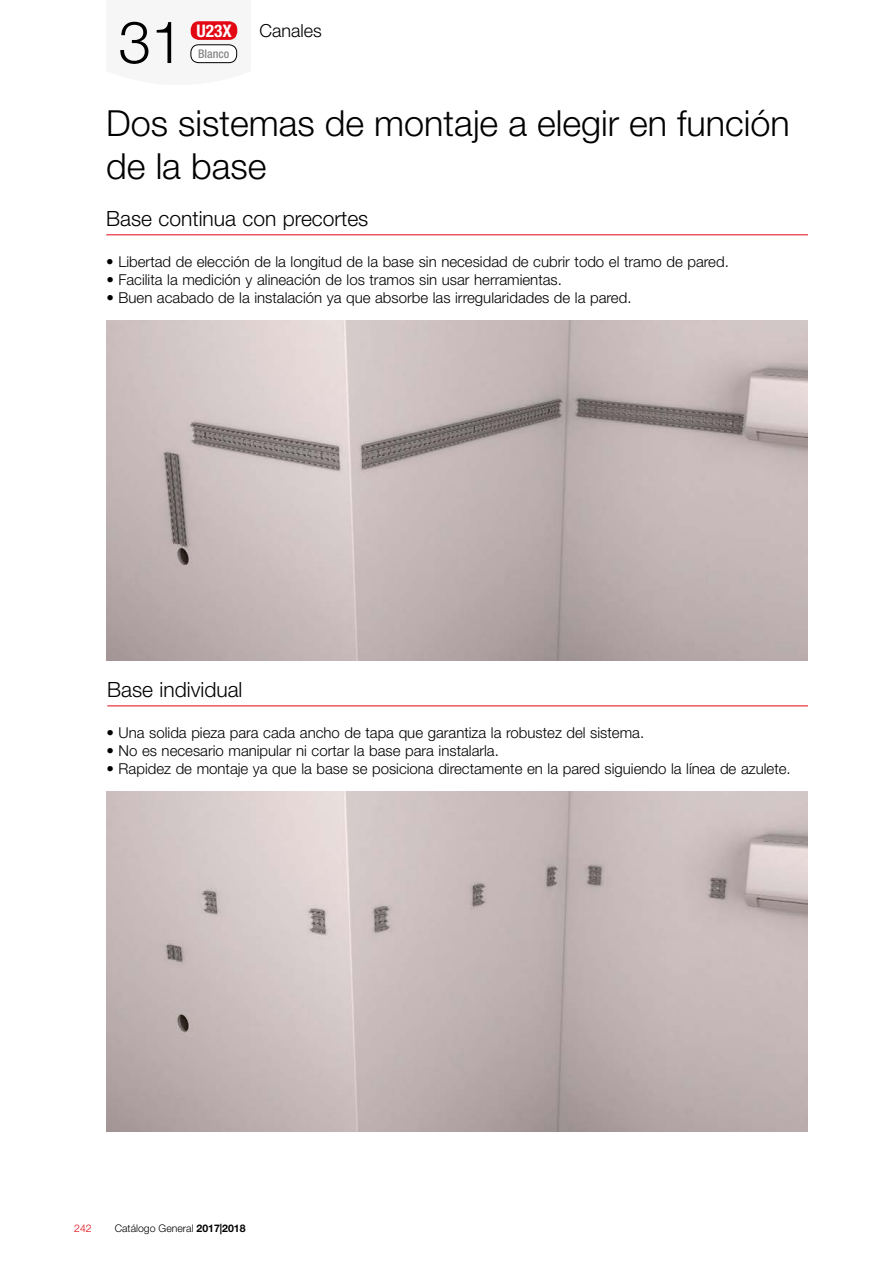
<style>
.page{position:relative;width:893px;height:1263px;background:#fff}
.page>*{position:absolute;margin:0;border:0;box-sizing:border-box;transform-origin:0 0}
.t1{font:300 58.5px "Helvetica Neue LT Std";color:#000}
.t2{font:300 36px/43.2px "Helvetica Neue LT Std";color:#000}
.t3{font:300 21px "Helvetica Neue LT Std";color:#000}
.t4{font:300 18px "Helvetica Neue LT Std";color:#000}
.t5{font:700 condensed 17.4px "Helvetica Neue LT Std";color:#fff}
.t6{font:300 15px "Helvetica Neue LT Std";color:#000}
.t7{font:500 condensed 12px "Helvetica Neue LT Std";color:#878787}
.t8{font:300 10.5px "Helvetica Neue LT Std";color:#000}
.t9{font:300 10.5px "Helvetica Neue LT Std";color:#e30613}
.s1{font-weight:700}
</style>
<div class="page">
<hr style="left:106px;top:234px;width:702px;height:1px;background:#e30613">
<hr style="left:107px;top:705px;width:701px;height:1px;background:#e30613">
<img style="left:106px;top:321px;width:702px;height:340px">
<img style="left:106px;top:792px;width:702px;height:340px">
<svg style="left:190px;top:21px;width:48px;height:43px"></svg>
<div style="left:191px;top:21px;width:46px;height:19px;background:#e30613;border-radius:8px"></div>
<div style="left:191px;top:45px;width:46px;height:18px;background:#fff;border-radius:8px"></div>
<div style="left:190px;top:44px;width:47px;height:19px;border:1px solid #000;border-radius:8px"></div>
<h1 class="t1" style="left:118px;top:6px;width:67px">31</h1>
<p class="t5" style="left:196px;top:20px;width:37px">U23X</p>
<p class="t7" style="left:198px;top:47px;width:33px">Blanco</p>
<p class="t4" style="left:259px;top:20px;width:64px">Canales</p>
<h2 class="t2" style="left:106px;top:101px;width:685px">Dos sistemas de montaje a elegir en función de la base</h2>
<h3 class="t3" style="left:106px;top:206px;width:264px">Base continua con precortes</h3>
<p class="t6" style="left:106px;top:253px;width:624px">• Libertad de elección de la longitud de la base sin necesidad de cubrir todo el tramo de pared.</p>
<p class="t6" style="left:106px;top:271px;width:457px">• Facilita la medición y alineación de los tramos sin usar herramientas.</p>
<p class="t6" style="left:106px;top:289px;width:527px">• Buen acabado de la instalación ya que absorbe las irregularidades de la pared.</p>
<h3 class="t3" style="left:107px;top:677px;width:137px">Base individual</h3>
<p class="t6" style="left:106px;top:724px;width:539px">• Una solida pieza para cada ancho de tapa que garantiza la robustez del sistema.</p>
<p class="t6" style="left:106px;top:742px;width:394px">• No es necesario manipular ni cortar la base para instalarla.</p>
<p class="t6" style="left:107px;top:760px;width:686px">• Rapidez de montaje ya que la base se posiciona directamente en la pared siguiendo la línea de azulete.</p>
<p class="t9" style="left:74px;top:1222px;width:19px">242</p>
<p class="t8" style="left:115px;top:1222px;width:132px">Catálogo General <span class="s1">2017|2018</span></p>
</div>
